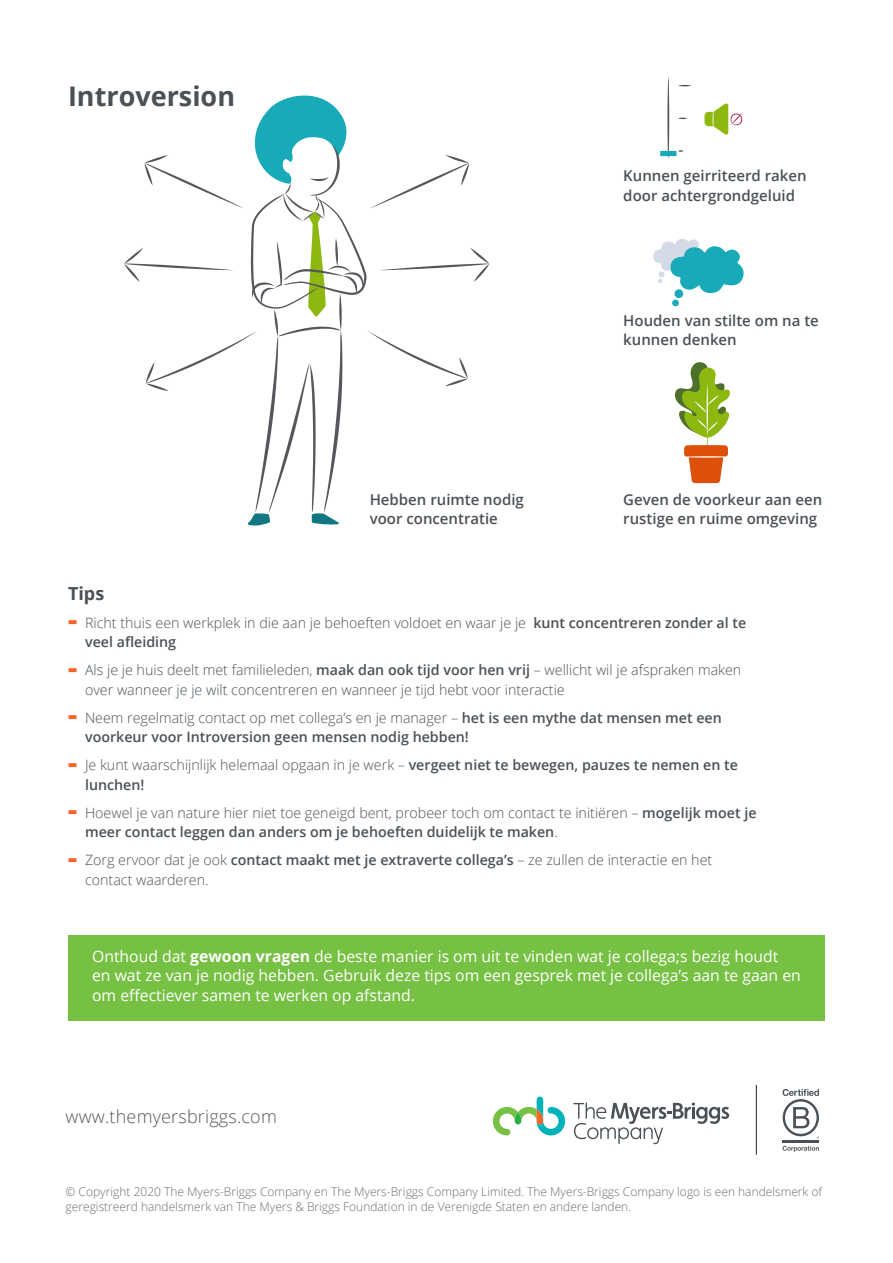
<style>
.page{position:relative;width:893px;height:1263px;background:#fff}
.page>*{position:absolute;margin:0;border:0;box-sizing:border-box;transform-origin:0 0}
.t1{font:700 27px "Open Sans";color:#4a5156}
.web_address{font:300 18px "Open Sans";letter-spacing:.01em;color:#57585a}
.Body{font:700 18px "Open Sans";color:#4a5156}
.Intro{font:15.75px/19.5px "Open Sans";color:#fff}
.Body-2{font:600 15px/19.5px "Open Sans";color:#4a5156}
.t2{font:300 14.25px/19.5px "Open Sans";color:#4a5156}
.t3{font:600 14.25px/19.5px "Open Sans";color:#4a5156}
.trademarks{font:300 12px/15px "Open Sans";color:#6c6d70}
.s1{font-weight:800;font-size:25.65px;color:#f26427}
.s2{font-weight:600}
.s3{font-weight:300}
.s4{font-weight:700}
</style>
<div class="page">
<svg style="left:124px;top:95px;width:365px;height:431px"></svg>
<div style="left:68px;top:935px;width:757px;height:85px;background:#76c043"></div>
<svg style="left:678px;top:85px;width:13px;height:1px"></svg>
<svg style="left:678px;top:150px;width:6px;height:2px"></svg>
<svg style="left:667px;top:77px;width:2px;height:82px"></svg>
<div style="left:660px;top:151px;width:16px;height:5px;background:#19aaba"></div>
<svg style="left:704px;top:103px;width:38px;height:32px"></svg>
<svg style="left:675px;top:362px;width:55px;height:121px"></svg>
<svg style="left:653px;top:239px;width:91px;height:54px"></svg>
<div style="left:674px;top:289px;width:9px;height:9px;background:#19aaba;border-radius:50%"></div>
<div style="left:672px;top:300px;width:7px;height:6px;background:#19aaba;border-radius:50%"></div>
<svg style="left:493px;top:1096px;width:72px;height:39px"></svg>
<svg style="left:573px;top:1102px;width:156px;height:42px"></svg>
<hr style="left:783px;top:1140px;width:36px;height:3px;background:#4a5156">
<svg style="left:783px;top:1089px;width:36px;height:50px"></svg>
<svg style="left:783px;top:1146px;width:36px;height:6px"></svg>
<hr style="left:756px;top:1085px;width:1px;height:70px;background:#231f20">
<p class="t1" style="left:68px;top:77px;width:169px">Introversion</p>
<p class="Body-2" style="left:370px;top:489px;width:156px">Hebben ruimte nodig voor concentratie</p>
<p class="Body-2" style="left:623px;top:166px;width:185px">Kunnen geirriteerd raken door achtergrondgeluid</p>
<p class="Body-2" style="left:623px;top:310px;width:197px">Houden van stilte om na te kunnen denken</p>
<p class="Body-2" style="left:623px;top:489px;width:201px">Geven de voorkeur aan een rustige en ruime omgeving</p>
<p class="Body" style="left:68px;top:581px;width:38px">Tips</p>
<p class="t2" style="left:85px;top:613px;width:663px;text-indent:-17px"><span class="s1">-</span> Richt thuis een werkplek in die aan je behoeften voldoet en waar je je <span class="s2">kunt concentreren zonder al te veel afleiding</span></p>
<p class="t2" style="left:85px;top:660px;width:658px;text-indent:-17px"><span class="s1">-</span> Als je je huis deelt met familieleden, <span class="s2">maak dan ook tijd voor hen vrij</span> – wellicht wil je afspraken maken over wanneer je je wilt concentreren en wanneer je tijd hebt voor interactie</p>
<p class="t3" style="left:85px;top:708px;width:638px;text-indent:-17px"><span class="s1">-</span> <span class="s3">Neem regelmatig contact op met collega’s en je manager –</span> het is een mythe dat mensen met een voorkeur voor Introversion geen mensen nodig hebben!</p>
<p class="t3" style="left:85px;top:755px;width:654px;text-indent:-17px"><span class="s1">-</span> <span class="s3">Je kunt waarschijnlijk helemaal opgaan in je werk –</span> vergeet niet te bewegen, pauzes te nemen en te lunchen!</p>
<p class="t2" style="left:85px;top:803px;width:673px;text-indent:-17px"><span class="s1">-</span> Hoewel je van nature hier niet toe geneigd bent, probeer toch om contact te initiëren – <span class="s2">mogelijk moet je meer contact leggen dan anders om je behoeften duidelijk te maken</span>.</p>
<p class="t2" style="left:85px;top:850px;width:629px;text-indent:-17px"><span class="s1">-</span> Zorg ervoor dat je ook <span class="s2">contact maakt met je extraverte collega’s</span> – ze zullen de interactie en het contact waarderen.</p>
<p class="Intro" style="left:92px;top:946px;width:710px">Onthoud dat <span class="s4">gewoon vragen</span> de beste manier is om uit te vinden wat je collega;s bezig houdt<br>en wat ze van je nodig hebben. Gebruik deze tips om een gesprek met je collega’s aan te gaan en om effectiever samen te werken op afstand.</p>
<p class="web_address" style="left:66px;top:1104px;width:213px">www.themyersbriggs.com</p>
<p class="trademarks" style="left:66px;top:1184px;width:758px">© Copyright 2020 The Myers-Briggs Company en The Myers-Briggs Company Limited. The Myers-Briggs Company logo is een handelsmerk of geregistreerd handelsmerk van The Myers &amp; Briggs Foundation in de Verenigde Staten en andere landen.</p>
</div>
